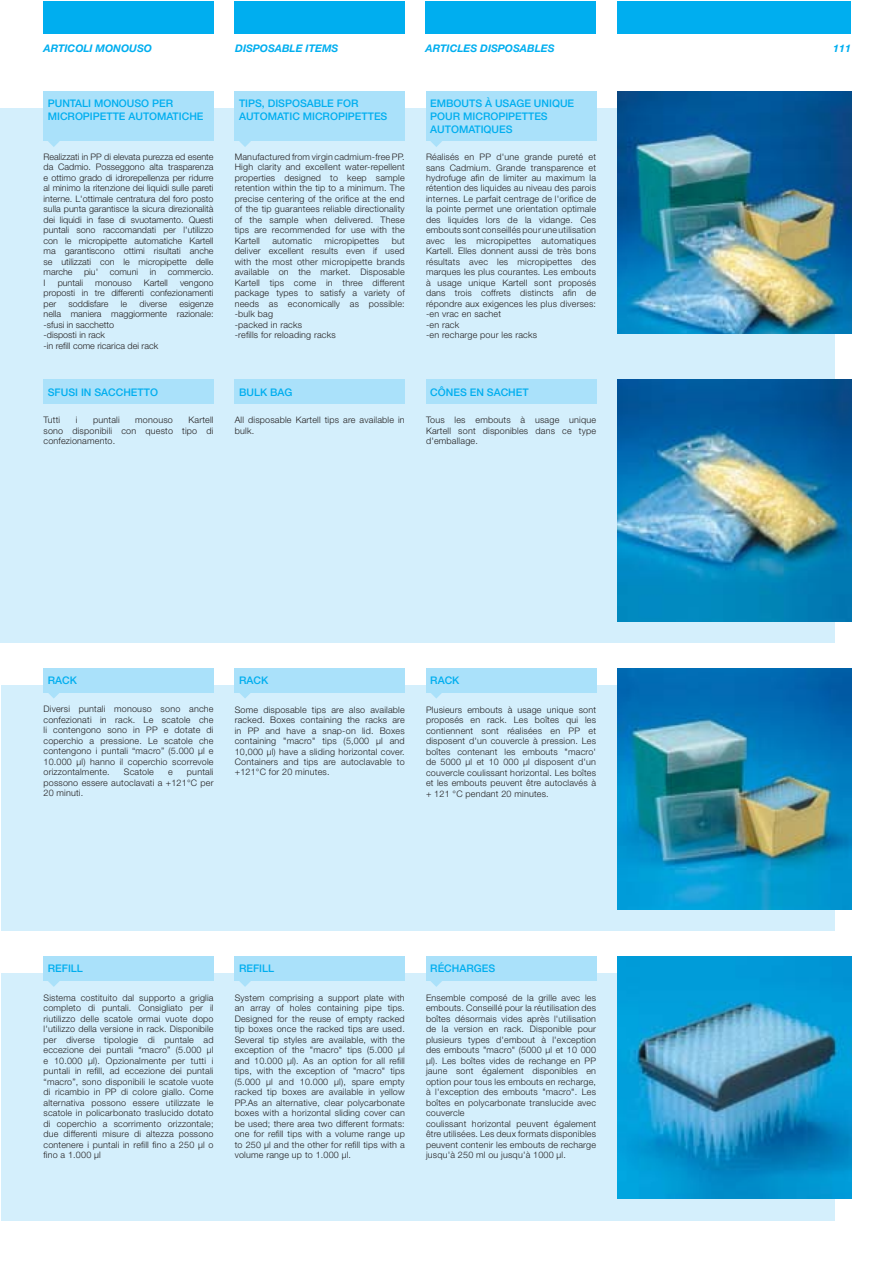
<style>
.page{position:relative;width:893px;height:1263px;background:#fff}
.page>*{position:absolute;margin:0;border:0;box-sizing:border-box;transform-origin:0 0}
.t1{font:500 10.5px/12.6px "Helvetica Neue LT Std";color:#00aeef}
.t2{font:italic 700 10.5px "Helvetica Neue LT Std";color:#00aeef}
.t3{font:300 9px/10.5px "Helvetica Neue LT Std";letter-spacing:.02em;color:#231f20;text-align:justify}
.t4{font:300 9px/10.5px "Helvetica Neue LT Std";color:#231f20}
</style>
<div class="page">
<div style="left:1px;top:108px;width:833px;height:535px;background:#d4effc"></div>
<hr style="left:0;top:108px;width:1px;height:535px;background:#d4effc">
<div style="left:1px;top:685px;width:833px;height:246px;background:#d4effc"></div>
<div style="left:1px;top:973px;width:833px;height:248px;background:#d4effc"></div>
<div style="left:617px;top:1px;width:234px;height:33px;background:#00aeef"></div>
<div style="left:44px;top:1px;width:169px;height:33px;background:#00aeef"></div>
<div style="left:234px;top:1px;width:170px;height:33px;background:#00aeef"></div>
<div style="left:425px;top:1px;width:170px;height:33px;background:#00aeef"></div>
<div style="left:44px;top:91px;width:169px;height:50px;background:#aae1fa"></div>
<div style="left:235px;top:91px;width:170px;height:50px;background:#aae1fa"></div>
<div style="left:426px;top:91px;width:170px;height:50px;background:#aae1fa"></div>
<svg style="left:48px;top:141px;width:12px;height:6px"></svg>
<svg style="left:239px;top:141px;width:12px;height:6px"></svg>
<svg style="left:431px;top:141px;width:11px;height:6px"></svg>
<img style="left:617px;top:91px;width:234px;height:242px">
<img style="left:617px;top:668px;width:234px;height:242px">
<img style="left:617px;top:956px;width:234px;height:242px">
<img style="left:617px;top:380px;width:234px;height:241px">
<div style="left:44px;top:380px;width:169px;height:24px;background:#aae1fa"></div>
<div style="left:235px;top:380px;width:170px;height:24px;background:#aae1fa"></div>
<div style="left:426px;top:380px;width:170px;height:24px;background:#aae1fa"></div>
<div style="left:44px;top:668px;width:169px;height:25px;background:#aae1fa"></div>
<div style="left:44px;top:956px;width:169px;height:25px;background:#aae1fa"></div>
<div style="left:235px;top:668px;width:170px;height:25px;background:#aae1fa"></div>
<div style="left:235px;top:956px;width:170px;height:25px;background:#aae1fa"></div>
<div style="left:426px;top:668px;width:170px;height:25px;background:#aae1fa"></div>
<div style="left:426px;top:956px;width:170px;height:25px;background:#aae1fa"></div>
<svg style="left:48px;top:693px;width:11px;height:6px"></svg>
<svg style="left:48px;top:981px;width:12px;height:6px"></svg>
<svg style="left:240px;top:693px;width:10px;height:5px"></svg>
<svg style="left:239px;top:981px;width:12px;height:6px"></svg>
<svg style="left:431px;top:693px;width:11px;height:6px"></svg>
<svg style="left:431px;top:981px;width:11px;height:6px"></svg>
<p class="t2" style="left:44px;top:42px;width:110px">ARTICOLI MONOUSO</p>
<p class="t2" style="left:235px;top:42px;width:105px">DISPOSABLE ITEMS</p>
<p class="t2" style="left:425px;top:42px;width:130px">ARTICLES DISPOSABLES</p>
<p class="t1" style="left:48px;top:98px;width:157px">PUNTALI MONOUSO PER<br>MICROPIPETTE AUTOMATICHE</p>
<p class="t1" style="left:239px;top:98px;width:150px">TIPS, DISPOSABLE FOR<br>AUTOMATIC MICROPIPETTES</p>
<p class="t1" style="left:430px;top:98px;width:145px">EMBOUTS À USAGE UNIQUE<br>POUR MICROPIPETTES<br>AUTOMATIQUES</p>
<p class="t3" style="left:44px;top:152px;width:171px">Realizzati in PP di elevata purezza ed esente da Cadmio. Posseggono alta trasparenza e ottimo grado di idrorepellenza per ridurre al minimo la ritenzione dei liquidi sulle pareti interne. L'ottimale centratura del foro posto sulla punta garantisce la sicura direzionalità dei liquidi in fase di svuotamento. Questi puntali sono raccomandati per l'utilizzo con le micropipette automatiche Kartell ma garantiscono ottimi risultati anche se utilizzati con le micropipette delle marche</p>
<p class="t3" style="left:426px;top:152px;width:171px;text-align:left">Réalisés en PP d'une grande pureté et sans Cadmium. Grande transparence et hydrofuge afin de limiter au maximum la rétention des liquides au niveau des parois internes. Le parfait centrage de l'orifice de la pointe permet une orientation optimale des liquides lors de la vidange. Ces embouts sont conseillés pour une utilisation avec les micropipettes automatiques Kartell. Elles donnent aussi de très bons résultats avec les micropipettes des marques les plus courantes. Les embouts à usage unique Kartell sont proposés dans trois coffrets distincts afin de répondre aux exigences les plus diverses: -en vrac en sachet<br>-en rack<br>-en recharge pour les racks</p>
<p class="t3" style="left:235px;top:152px;width:171px">Manufactured from virgin cadmium-free PP.<br>High clarity and excellent water-repellent properties designed to keep sample retention within the tip to a minimum. The precise centering of the orifice at the end of the tip guarantees reliable directionality of the sample when delivered. These tips are recommended for use with the Kartell</p>
<p class="t3" style="left:235px;top:236px;width:171px;text-align:left;text-indent:157px">but deliver excellent results even if used with the most other micropipette brands available on the market. Disposable<br>Kartell tips come in three different package types to satisfy a variety of needs as economically as possible: -bulk bag<br>-packed in racks<br>-refills for reloading racks</p>
<p class="t3" style="left:272px;top:236px;width:41px">automatic</p>
<p class="t3" style="left:324px;top:236px;width:56px">micropipettes</p>
<p class="t3" style="left:84px;top:268px;width:16px">piu'</p>
<p class="t3" style="left:110px;top:268px;width:30px">comuni</p>
<p class="t3" style="left:150px;top:268px;width:8px">in</p>
<p class="t4" style="left:168px;top:268px;width:47px">commercio.</p>
<p class="t3" style="left:44px;top:278px;width:3px">I</p>
<p class="t4" style="left:58px;top:278px;width:27px">puntali</p>
<p class="t4" style="left:95px;top:278px;width:38px">monouso</p>
<p class="t4" style="left:144px;top:278px;width:25px">Kartell</p>
<p class="t3" style="left:44px;top:278px;width:171px;text-indent:136px">vengono proposti in tre differenti confezionamenti per</p>
<p class="t4" style="left:44px;top:299px;width:171px;text-indent:136px">esigenze nella maniera maggiormente razionale: -sfusi in sacchetto<br>-disposti in rack<br>-in refill come ricarica dei rack</p>
<p class="t4" style="left:69px;top:299px;width:41px">soddisfare</p>
<p class="t3" style="left:121px;top:299px;width:8px">le</p>
<p class="t4" style="left:140px;top:299px;width:29px">diverse</p>
<p class="t1" style="left:48px;top:387px;width:112px">SFUSI IN SACCHETTO</p>
<p class="t1" style="left:239px;top:387px;width:55px">BULK BAG</p>
<p class="t1" style="left:430px;top:387px;width:100px">CÔNES EN SACHET</p>
<p class="t3" style="left:44px;top:415px;width:18px">Tutti</p>
<p class="t3" style="left:76px;top:415px;width:3px">i</p>
<p class="t3" style="left:93px;top:415px;width:28px">puntali</p>
<p class="t3" style="left:135px;top:415px;width:39px">monouso</p>
<p class="t3" style="left:44px;top:415px;width:171px;text-indent:145px">Kartell sono disponibili con questo tipo di confezionamento.</p>
<p class="t3" style="left:235px;top:415px;width:171px">All disposable Kartell tips are available in bulk.</p>
<p class="t3" style="left:426px;top:415px;width:171px">Tous les embouts à usage unique Kartell sont disponibles dans ce type d'emballage.</p>
<p class="t1" style="left:48px;top:675px;width:31px">RACK</p>
<p class="t3" style="left:44px;top:705px;width:171px">Diversi puntali monouso sono anche confezionati in rack. Le scatole che li contengono sono in PP e dotate di coperchio a pressione. Le scatole che contengono i puntali “macro” (5.000 μl e 10.000 μl) hanno il coperchio scorrevole orizzontalmente.</p>
<p class="t3" style="left:124px;top:768px;width:32px">Scatole</p>
<p class="t3" style="left:168px;top:768px;width:6px">e</p>
<p class="t3" style="left:44px;top:768px;width:171px;text-indent:143px">puntali possono essere autoclavati a +121°C per 20 minuti.</p>
<p class="t1" style="left:239px;top:675px;width:31px">RACK</p>
<p class="t3" style="left:235px;top:705px;width:171px">Some disposable tips are also available racked. Boxes containing the racks are in PP and have a snap-on lid. Boxes containing "macro" tips (5,000 μl and 10,000 μl) have a sliding horizontal cover.<br>Containers and tips are autoclavable to +121°C for 20 minutes.</p>
<p class="t1" style="left:430px;top:675px;width:31px">RACK</p>
<p class="t3" style="left:426px;top:705px;width:171px">Plusieurs embouts à usage unique sont proposés en rack. Les boîtes qui les contiennent sont réalisées en PP et disposent d'un couvercle à pression. Les boîtes contenant les embouts "macro' de 5000 μl et 10 000 μl disposent d'un couvercle coulissant horizontal. Les boîtes et les embouts peuvent être autoclavés à + 121 °C pendant 20 minutes.</p>
<p class="t1" style="left:48px;top:963px;width:37px">REFILL</p>
<p class="t3" style="left:44px;top:993px;width:171px">Sistema costituito dal supporto a griglia completo di puntali. Consigliato per il riutilizzo delle scatole ormai vuote dopo l'utilizzo della versione in rack. Disponibile per diverse tipologie di puntale ad eccezione dei puntali “macro” (5.000 μl e 10.000 μl). Opzionalmente per tutti i puntali in refill, ad eccezione dei puntali “macro”, sono disponibili le scatole vuote di ricambio in PP di colore giallo. Come alternativa possono essere utilizzate le scatole in policarbonato traslucido dotato di coperchio a scorrimento orizzontale; due differenti misure di altezza possono contenere i puntali in refill fino a 250 μl o fino a 1.000 μl</p>
<p class="t1" style="left:239px;top:963px;width:37px">REFILL</p>
<p class="t3" style="left:235px;top:993px;width:171px">System comprising a support plate with an array of holes containing pipe tips.<br>Designed for the reuse of empty racked tip boxes once the racked tips are used.<br>Several tip styles are available, with the exception of the "macro" tips (5.000 μl and 10.000 μl). As an option for all refill tips, with the exception of "macro" tips (5.000 μl and 10.000 μl), spare empty racked tip boxes are available in yellow PP.As an alternative, clear polycarbonate boxes with a horizontal sliding cover can be used; there area two different formats: one for refill tips with a volume range up to 250 μl and the other for refill tips with a volume range up to 1.000 μl.</p>
<p class="t1" style="left:430px;top:963px;width:66px">RÉCHARGES</p>
<p class="t3" style="left:426px;top:993px;width:171px;text-align:left">Ensemble composé de la grille avec les embouts. Conseillé pour la réutilisation des boîtes désormais vides après l'utilisation de la version en rack. Disponible pour plusieurs types d'embout à l'exception des embouts "macro" (5000 μl et 10 000 μl). Les boîtes vides de rechange en PP jaune sont également disponibles en option pour tous les embouts en recharge, à l'exception des embouts "macro". Les boîtes en polycarbonate translucide avec couvercle<br>coulissant horizontal peuvent également être utilisées. Les deux formats disponibles peuvent contenir les embouts de recharge jusqu'à 250 ml ou jusqu'à 1000 μl.</p>
<p class="t2" style="left:833px;top:42px;width:19px">111</p>
</div>
